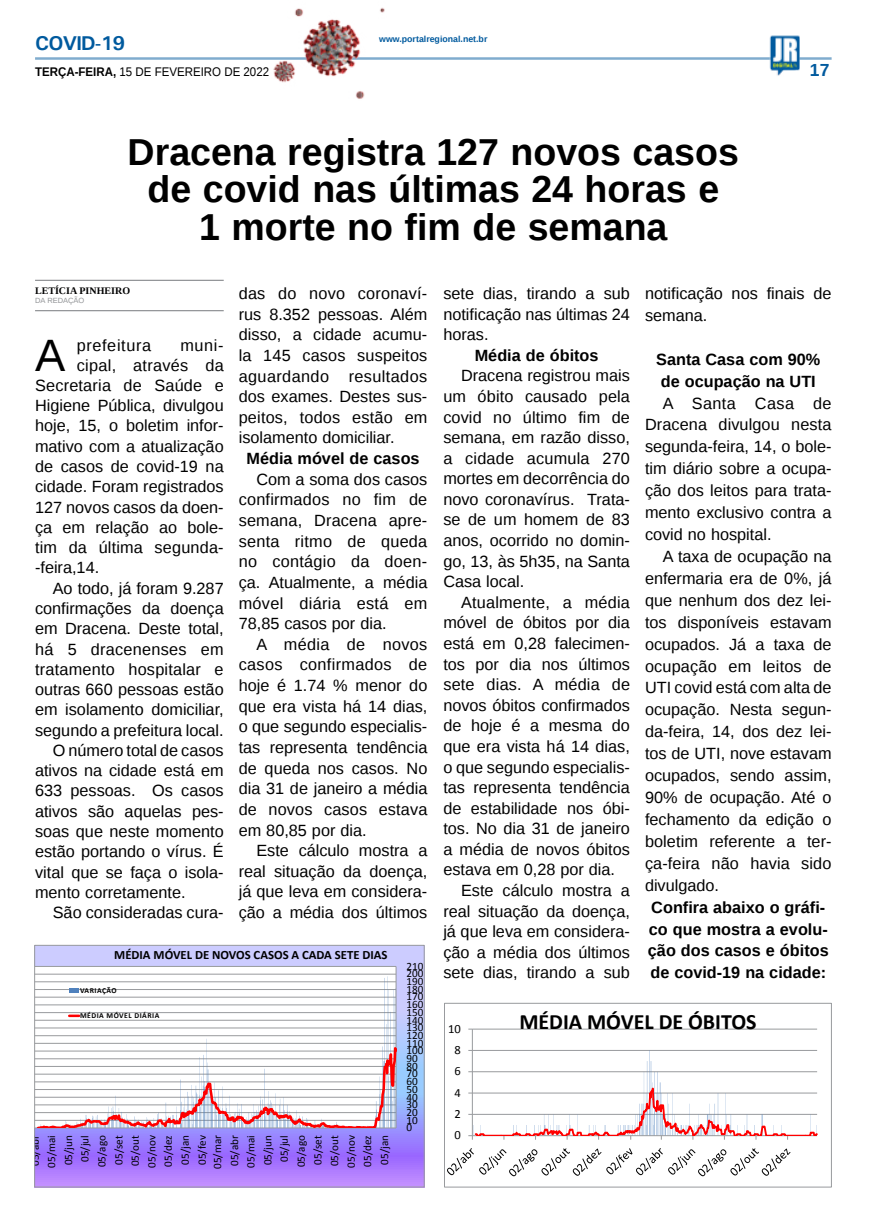
<style>
.page{position:relative;width:869px;height:1223px;background:#fff}
.page>*{position:absolute;margin:0;border:0;box-sizing:border-box;transform-origin:0 0}
.MATÉRIA{font:45.38px "Liberation Sans";color:#000}
.TÍTULO{font:700 37.5px/37.5px "Liberation Sans";color:#000;text-align:center}
.t1{font:700 21.88px "Calibri";color:#000}
.TITULO_PG{font:700 20px "Univers";letter-spacing:-.04em;color:#005a9e}
.TÍTULO-2{font:700 17.5px "Liberation Sans";color:#005a9e}
.MATÉRIA-2{font:16.25px/20.6px "Liberation Sans";color:#000;text-align:justify}
.MATÉRIA-3{font:700 16.25px/21.9px "Liberation Sans";color:#000}
.MATÉRIA-4{font:16.25px "Liberation Sans";letter-spacing:.02em;color:#000}
.MATÉRIA-5{font:16.25px "Liberation Sans";letter-spacing:.04em;color:#000}
.t2{font:700 12.75px "Calibri";color:#000}
.DATA_PG{font:12.5px "Liberation Sans";color:#000;scale:.92 1}
.t3{font:12.5px "Calibri";color:#000}
.t4{font:11.12px/16.8px "Calibri";color:#000;text-align:center}
.CRÉDITO_NOME{font:700 10px "Liberation Serif";color:#000}
.DATA_PG-2{font:700 8.75px "Liberation Sans";color:#005a9e}
.t5{font:700 7.62px "Calibri";letter-spacing:.06em;color:#000}
.CRÉDITO_MATÉRIA{font:7.5px "Liberation Sans";color:#939598}
.s1{font-weight:700}
</style>
<div class="page">
<hr style="left:35px;top:57px;width:796px;height:3px;background:#005a9e">
<img style="left:769px;top:36px;width:30px;height:40px">
<img style="left:259px;top:7px;width:147px;height:92px">
<svg style="left:36px;top:947px;width:386px;height:238px;background:#ae96fe"></svg>
<div style="left:35px;top:966px;width:361px;height:161px;background:#fff"></div>
<hr style="left:35px;top:974px;width:361px;height:1px;background:#989a9d">
<hr style="left:35px;top:966px;width:361px;height:1px;background:#989a9d">
<svg style="left:36px;top:976px;width:359px;height:34px"></svg>
<hr style="left:395px;top:966px;width:1px;height:162px;background:#989a9d">
<div style="left:69px;top:988px;width:10px;height:5px;background:#4f81bd"></div>
<svg style="left:36px;top:1010px;width:360px;height:122px"></svg>
<div style="left:34px;top:945px;width:390px;height:242px;border:1px solid #989a9d"></div>
<hr style="left:472px;top:1028px;width:344px;height:1px;background:#989a9d">
<hr style="left:472px;top:1029px;width:1px;height:106px;background:#989a9d">
<svg style="left:468px;top:1050px;width:348px;height:90px"></svg>
<svg style="left:447px;top:1148px;width:26px;height:27px"></svg>
<svg style="left:479px;top:1148px;width:311px;height:28px"></svg>
<div style="left:444px;top:1003px;width:387px;height:184px;border:1px solid #989a9d"></div>
<hr style="left:35px;top:280px;width:189px;height:1px;background:#939598">
<hr style="left:35px;top:310px;width:189px;height:1px;background:#939598">
<p class="TITULO_PG" style="left:35px;top:31px;width:91px">COVID-19</p>
<p class="DATA_PG" style="left:35px;top:65px;width:256px"><span class="s1">TERÇA-FEIRA,</span> 15 DE FEVEREIRO DE 2022</p>
<p class="DATA_PG-2" style="left:379px;top:33px;width:110px">www.portalregional.net.br</p>
<p class="TÍTULO" style="left:128px;top:132px;width:612px">Dracena registra 127 novos casos de covid nas últimas 24 horas e<br>1 morte no fim de semana</p>
<p class="TÍTULO-2" style="left:809px;top:58px;width:21px">17</p>
<p class="CRÉDITO_NOME" style="left:35px;top:284px;width:96px">LETÍCIA PINHEIRO</p>
<p class="CRÉDITO_MATÉRIA" style="left:35px;top:296px;width:51px">DA REDAÇÃO</p>
<p class="MATÉRIA" style="left:35px;top:329px;width:32px">A</p>
<p class="MATÉRIA-5" style="left:77px;top:336px;width:76px">prefeitura</p>
<p class="MATÉRIA-2" style="left:180px;top:335px;width:45px">muni-</p>
<p class="MATÉRIA-4" style="left:77px;top:356px;width:148px">cipal, através da</p>
<p class="MATÉRIA-2" style="left:35px;top:375px;width:190px">Secretaria de Saúde e</p>
<p class="MATÉRIA-2" style="left:35px;top:396px;width:190px">Higiene Pública, divulgou</p>
<p class="MATÉRIA-2" style="left:35px;top:416px;width:190px">hoje, 15, o boletim infor-</p>
<p class="MATÉRIA-2" style="left:35px;top:436px;width:190px">mativo com a atualização</p>
<p class="MATÉRIA-2" style="left:35px;top:457px;width:190px">de casos de covid-19 na</p>
<p class="MATÉRIA-2" style="left:35px;top:477px;width:190px">cidade. Foram registrados</p>
<p class="MATÉRIA-2" style="left:35px;top:497px;width:190px">127 novos casos da doen-</p>
<p class="MATÉRIA-2" style="left:35px;top:517px;width:190px">ça em relação ao bole-</p>
<p class="MATÉRIA-2" style="left:35px;top:538px;width:190px">tim da última segunda-</p>
<p class="MATÉRIA-2" style="left:35px;top:558px;width:66px">-feira,14.</p>
<p class="MATÉRIA-2" style="left:35px;top:578px;width:190px;line-height:20.2px;text-indent:18px">Ao todo, já foram 9.287 confirmações da doença em Dracena. Deste total, há 5 dracenenses em tratamento hospitalar e outras 660 pessoas estão em isolamento domiciliar, segundo a prefeitura local.</p>
<p class="MATÉRIA-2" style="left:35px;top:741px;width:190px;line-height:20.2px;text-indent:18px">O número total de casos ativos na cidade está em 633 pessoas. Os casos ativos são aquelas pes&shy;soas que neste momento estão portando o vírus. É vital que se faça o isola&shy;mento corretamente.</p>
<p class="MATÉRIA-2" style="left:53px;top:902px;width:172px">São consideradas cura-</p>
<p class="MATÉRIA-2" style="left:239px;top:284px;width:190px">das do novo coronaví&shy;rus 8.352 pessoas. Além disso, a cidade acumu&shy;la 145 casos suspeitos aguardando resultados dos exames. Destes sus&shy;peitos, todos estão em isolamento domiciliar.</p>
<p class="MATÉRIA-3" style="left:246px;top:447px;width:174px">Média móvel de casos</p>
<p class="MATÉRIA-2" style="left:239px;top:469px;width:190px;text-indent:18px">Com a soma dos casos confirmados no fim de semana, Dracena apre&shy;senta ritmo de queda no contágio da doen&shy;ça. Atualmente, a média móvel diária está em 78,85 casos por dia.</p>
<p class="MATÉRIA-2" style="left:239px;top:634px;width:190px;text-indent:18px">A média de novos casos confirmados de hoje é 1.74 % menor do que era vista há 14 dias, o que segundo especialis&shy;tas representa tendência de queda nos casos. No dia 31 de janeiro a média de novos casos estava em 80,85 por dia.</p>
<p class="MATÉRIA-2" style="left:239px;top:841px;width:190px;text-indent:18px">Este cálculo mostra a real situação da doença, já que leva em considera&shy;ção a média dos últimos</p>
<p class="t2" style="left:114px;top:946px;width:275px">MÉDIA MÓVEL DE NOVOS CASOS A CADA SETE DIAS</p>
<p class="t5" style="left:80px;top:985px;width:38px">VARIAÇÃO</p>
<p class="t5" style="left:80px;top:1010px;width:81px">MÉDIA MÓVEL DIÁRIA</p>
<p class="t4" style="left:27px;top:1167px;width:34px;rotate:-90deg">05/abr<br>05/mai<br>05/jun<br>05/jul<br>05/ago<br>05/set<br>05/out<br>05/nov<br>05/dez<br>05/jan<br>05/fev</p>
<p class="t4" style="left:209px;top:1169px;width:35px;text-align:right;rotate:-90deg">05/mar<br>05/abr<br>05/mai<br>05/jun<br>05/jul<br>05/ago<br>05/set<br>05/out<br>05/nov<br>05/dez<br>05/jan</p>
<p class="t4" style="left:406px;top:957px;width:19px">210</p>
<p class="t4" style="left:406px;top:965px;width:19px">200</p>
<p class="t4" style="left:406px;top:973px;width:19px">190</p>
<p class="t4" style="left:406px;top:980px;width:19px">180</p>
<p class="t4" style="left:406px;top:988px;width:19px">170</p>
<p class="t4" style="left:406px;top:996px;width:19px">160</p>
<p class="t4" style="left:406px;top:1003px;width:19px">150</p>
<p class="t4" style="left:406px;top:1011px;width:19px">140</p>
<p class="t4" style="left:406px;top:1019px;width:19px">130</p>
<p class="t4" style="left:406px;top:1026px;width:19px">120</p>
<p class="t4" style="left:406px;top:1034px;width:19px">110</p>
<p class="t4" style="left:406px;top:1042px;width:19px">100</p>
<p class="t4" style="left:406px;top:1050px;width:13px">90</p>
<p class="t4" style="left:406px;top:1057px;width:13px">80</p>
<p class="t4" style="left:406px;top:1065px;width:13px">70</p>
<p class="t4" style="left:406px;top:1073px;width:13px">60</p>
<p class="t4" style="left:406px;top:1080px;width:13px">50</p>
<p class="t4" style="left:406px;top:1088px;width:13px">40</p>
<p class="t4" style="left:406px;top:1096px;width:13px">30</p>
<p class="t4" style="left:406px;top:1103px;width:13px">20</p>
<p class="t4" style="left:406px;top:1111px;width:13px">10</p>
<p class="t4" style="left:406px;top:1119px;width:7px">0</p>
<p class="MATÉRIA-2" style="left:443px;top:284px;width:188px">sete dias, tirando a sub notificação nas últimas 24 horas.</p>
<p class="MATÉRIA-3" style="left:474px;top:344px;width:125px">Média de óbitos</p>
<p class="MATÉRIA-2" style="left:443px;top:366px;width:188px;text-indent:18px">Dracena registrou mais um óbito causado pela covid no último fim de semana, em razão disso, a cidade acumula 270 mortes em decorrência do novo coronavírus. Trata&shy;se de um homem de 83 anos, ocorrido no domin&shy;go, 13, às 5h35, na Santa Casa local.</p>
<p class="MATÉRIA-2" style="left:443px;top:592px;width:188px;text-indent:18px">Atualmente, a média móvel de óbitos por dia está em 0,28 falecimen&shy;tos por dia nos últimos sete dias. A média de novos óbitos confirmados de hoje é a mesma do que era vista há 14 dias, o que segundo especialis&shy;tas representa tendência de estabilidade nos óbi&shy;tos. No dia 31 de janeiro a média de novos óbitos estava em 0,28 por dia.</p>
<p class="MATÉRIA-2" style="left:443px;top:880px;width:188px;text-indent:18px">Este cálculo mostra a real situação da doença, já que leva em considera&shy;ção a média dos últimos sete dias, tirando a sub</p>
<p class="MATÉRIA-2" style="left:644px;top:283px;width:188px;line-height:21.9px">notificação nos finais de semana.</p>
<p class="MATÉRIA-3" style="left:656px;top:348px;width:165px">Santa Casa com 90% de ocupação na UTI</p>
<p class="MATÉRIA-2" style="left:644px;top:393px;width:188px;line-height:21.9px;text-indent:18px">A Santa Casa de Dracena divulgou nesta segunda-feira, 14, o bole&shy;tim diário sobre a ocupa&shy;ção dos leitos para trata&shy;mento exclusivo contra a covid no hospital.</p>
<p class="MATÉRIA-2" style="left:644px;top:546px;width:188px;line-height:21.9px;text-indent:18px">A taxa de ocupação na enfermaria era de 0%, já que nenhum dos dez lei&shy;tos disponíveis estavam ocupados. Já a taxa de ocupação em leitos de UTI covid está com alta de ocupação. Nesta segun&shy;da-feira, 14, dos dez lei&shy;tos de UTI, nove estavam ocupados, sendo assim, 90% de ocupação. Até o fechamento da edição o boletim referente a ter&shy;ça-feira não havia sido divulgado.</p>
<p class="MATÉRIA-3" style="left:647px;top:895px;width:182px">Confira abaixo o gráfi&shy;co que mostra a evolu&shy;ção dos casos e óbitos de covid-19 na cidade:</p>
<p class="t3" style="left:448px;top:1020px;width:14px">10</p>
<p class="t3" style="left:454px;top:1042px;width:8px">8</p>
<p class="t3" style="left:454px;top:1063px;width:8px">6</p>
<p class="t3" style="left:454px;top:1084px;width:8px">4</p>
<p class="t3" style="left:454px;top:1105px;width:8px">2</p>
<p class="t3" style="left:454px;top:1127px;width:8px">0</p>
<p class="t1" style="left:519px;top:1007px;width:238px">MÉDIA MÓVEL DE ÓBITOS</p>
</div>
